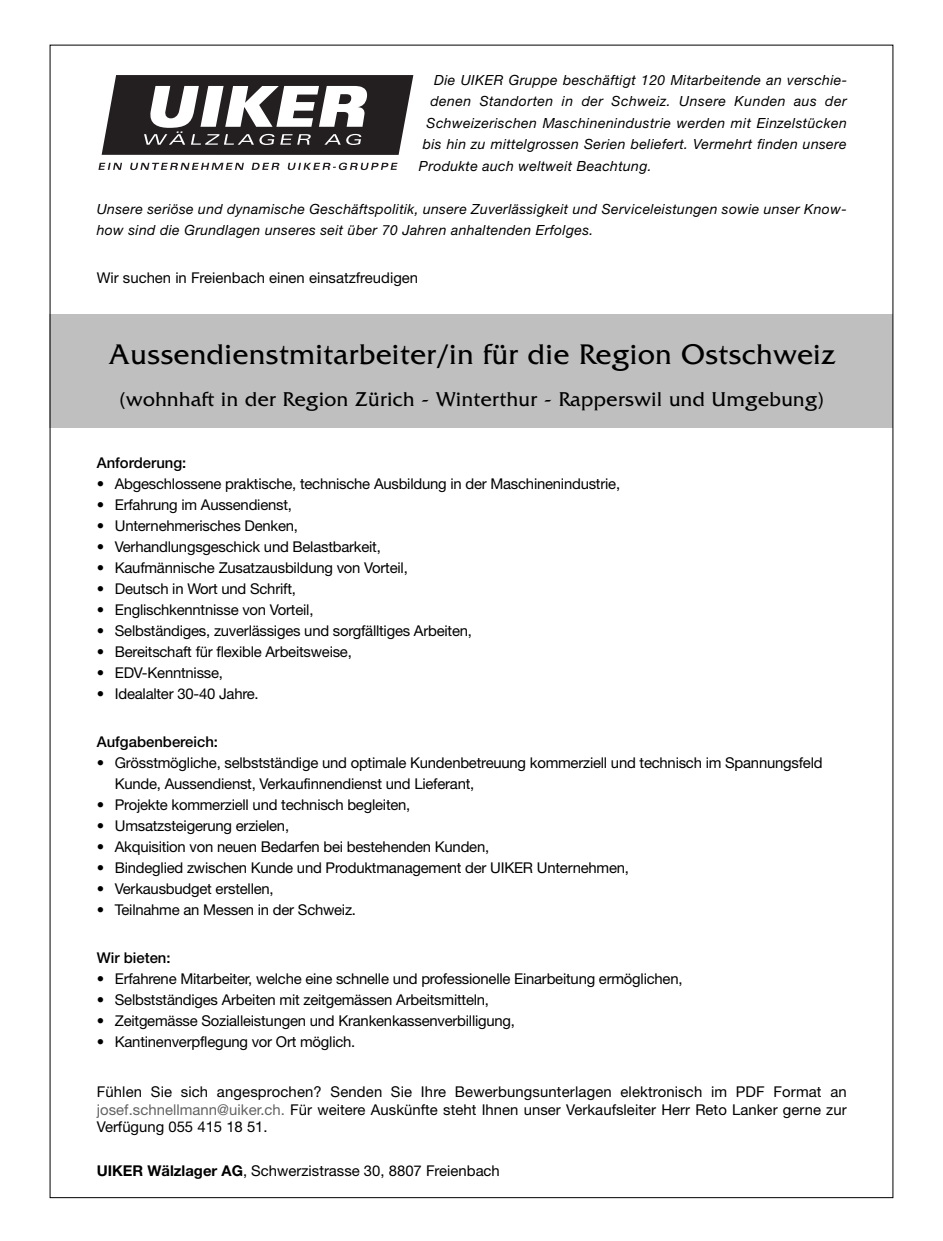
<style>
.page{position:relative;width:943px;height:1241px;background:#fff}
.page>*{position:absolute;margin:0;border:0;box-sizing:border-box;transform-origin:0 0}
.t1{font:29.75px "Friz Quadrata";letter-spacing:.025em;color:#000}
.t2{font:21px "Friz Quadrata";letter-spacing:.025em;color:#000}
.t3{font:14.88px/17.8px "Helvetica Neue";letter-spacing:-.015em;color:#000}
.t4{font:500 14.88px "Helvetica Neue";color:#000}
.t5{font:italic 14px/21.5px "Helvetica Neue";letter-spacing:.025em;color:#000}
.s1{color:#636363}
.s2{font-weight:700}
</style>
<div class="page">
<div style="left:50px;top:314px;width:843px;height:114px;background:#bfbfbf"></div>
<svg style="left:102px;top:75px;width:311px;height:80px"></svg>
<svg style="left:98px;top:163px;width:24px;height:7px"></svg>
<svg style="left:130px;top:163px;width:114px;height:7px"></svg>
<svg style="left:252px;top:163px;width:28px;height:7px"></svg>
<svg style="left:287px;top:162px;width:110px;height:8px"></svg>
<p class="t5" style="left:434px;top:70px;width:414px">Die UIKER Gruppe beschäftigt 120 Mitarbeitende an verschie-</p>
<p class="t5" style="left:430px;top:92px;width:418px">denen Standorten in der Schweiz. Unsere Kunden aus der</p>
<p class="t5" style="left:426px;top:113px;width:422px">Schweizerischen Maschinenindustrie werden mit Einzelstücken</p>
<p class="t5" style="left:423px;top:135px;width:425px">bis hin zu mittelgrossen Serien beliefert. Vermehrt finden unsere</p>
<p class="t5" style="left:419px;top:156px;width:234px">Produkte auch weltweit Beachtung.</p>
<p class="t5" style="left:97px;top:199px;width:751px">Unsere seriöse und dynamische Geschäftspolitik, unsere Zuverlässigkeit und Serviceleistungen sowie unser Know&shy;how sind die Grundlagen unseres seit über 70 Jahren anhaltenden Erfolges.</p>
<p class="t3" style="left:97px;top:270px;width:323px">Wir suchen in Freienbach einen einsatzfreudigen</p>
<h1 class="t1" style="left:108px;top:336px;width:728px">Aussendienstmitarbeiter/in für die Region Ostschweiz</h1>
<h2 class="t2" style="left:119px;top:386px;width:706px">(wohnhaft in der Region Zürich - Winterthur - Rapperswil und Umgebung)</h2>
<p class="t4" style="left:97px;top:451px;width:91px">Anforderung:</p>
<p class="t3" style="left:97px;top:476px;width:525px">• Abgeschlossene praktische, technische Ausbildung in der Maschinenindustrie,</p>
<p class="t3" style="left:97px;top:497px;width:197px">• Erfahrung im Aussendienst,</p>
<p class="t3" style="left:97px;top:518px;width:203px">• Unternehmerisches Denken,</p>
<p class="t3" style="left:97px;top:539px;width:285px">• Verhandlungsgeschick und Belastbarkeit,</p>
<p class="t3" style="left:97px;top:560px;width:312px">• Kaufmännische Zusatzausbildung von Vorteil,</p>
<p class="t3" style="left:97px;top:581px;width:201px">• Deutsch in Wort und Schrift,</p>
<p class="t3" style="left:97px;top:602px;width:218px">• Englischkenntnisse von Vorteil,</p>
<p class="t3" style="left:97px;top:623px;width:377px">• Selbständiges, zuverlässiges und sorgfälltiges Arbeiten,</p>
<p class="t3" style="left:97px;top:644px;width:256px">• Bereitschaft für flexible Arbeitsweise,</p>
<p class="t3" style="left:97px;top:665px;width:128px">• EDV-Kenntnisse,</p>
<p class="t3" style="left:97px;top:686px;width:163px">• Idealalter 30-40 Jahre.</p>
<p class="t4" style="left:97px;top:730px;width:123px">Aufgabenbereich:</p>
<p class="t3" style="left:115px;top:753px;width:709px;line-height:21px;text-indent:-18px">• Grösstmögliche, selbstständige und optimale Kundenbetreuung kommerziell und technisch im Spannungsfeld<br>Kunde, Aussendienst, Verkaufinnendienst und Lieferant,</p>
<p class="t3" style="left:97px;top:797px;width:315px">• Projekte kommerziell und technisch begleiten,</p>
<p class="t3" style="left:97px;top:818px;width:194px">• Umsatzsteigerung erzielen,</p>
<p class="t3" style="left:97px;top:839px;width:394px">• Akquisition von neuen Bedarfen bei bestehenden Kunden,</p>
<p class="t3" style="left:97px;top:860px;width:533px">• Bindeglied zwischen Kunde und Produktmanagement der UIKER Unternehmen,</p>
<p class="t3" style="left:97px;top:881px;width:178px">• Verkausbudget erstellen,</p>
<p class="t3" style="left:97px;top:902px;width:261px">• Teilnahme an Messen in der Schweiz.</p>
<p class="t4" style="left:97px;top:945px;width:75px">Wir bieten:</p>
<p class="t3" style="left:97px;top:971px;width:587px">• Erfahrene Mitarbeiter, welche eine schnelle und professionelle Einarbeitung ermöglichen,</p>
<p class="t3" style="left:97px;top:992px;width:394px">• Selbstständiges Arbeiten mit zeitgemässen Arbeitsmitteln,</p>
<p class="t3" style="left:97px;top:1013px;width:420px">• Zeitgemässe Sozialleistungen und Krankenkassenverbilligung,</p>
<p class="t3" style="left:97px;top:1034px;width:260px">• Kantinenverpflegung vor Ort möglich.</p>
<p class="t3" style="left:97px;top:1083px;width:751px;text-align:justify">Fühlen Sie sich angesprochen? Senden Sie Ihre Bewerbungsunterlagen elektronisch im PDF Format an <span class="s1">josef.schnellmann@uiker.ch.</span> Für weitere Auskünfte steht Ihnen unser Verkaufsleiter Herr Reto Lanker gerne zur Verfügung 055 415 18 51.</p>
<p class="t3" style="left:97px;top:1162px;width:404px"><span class="s2">UIKER Wälzlager AG</span>, Schwerzistrasse 30, 8807 Freienbach</p>
</div>
